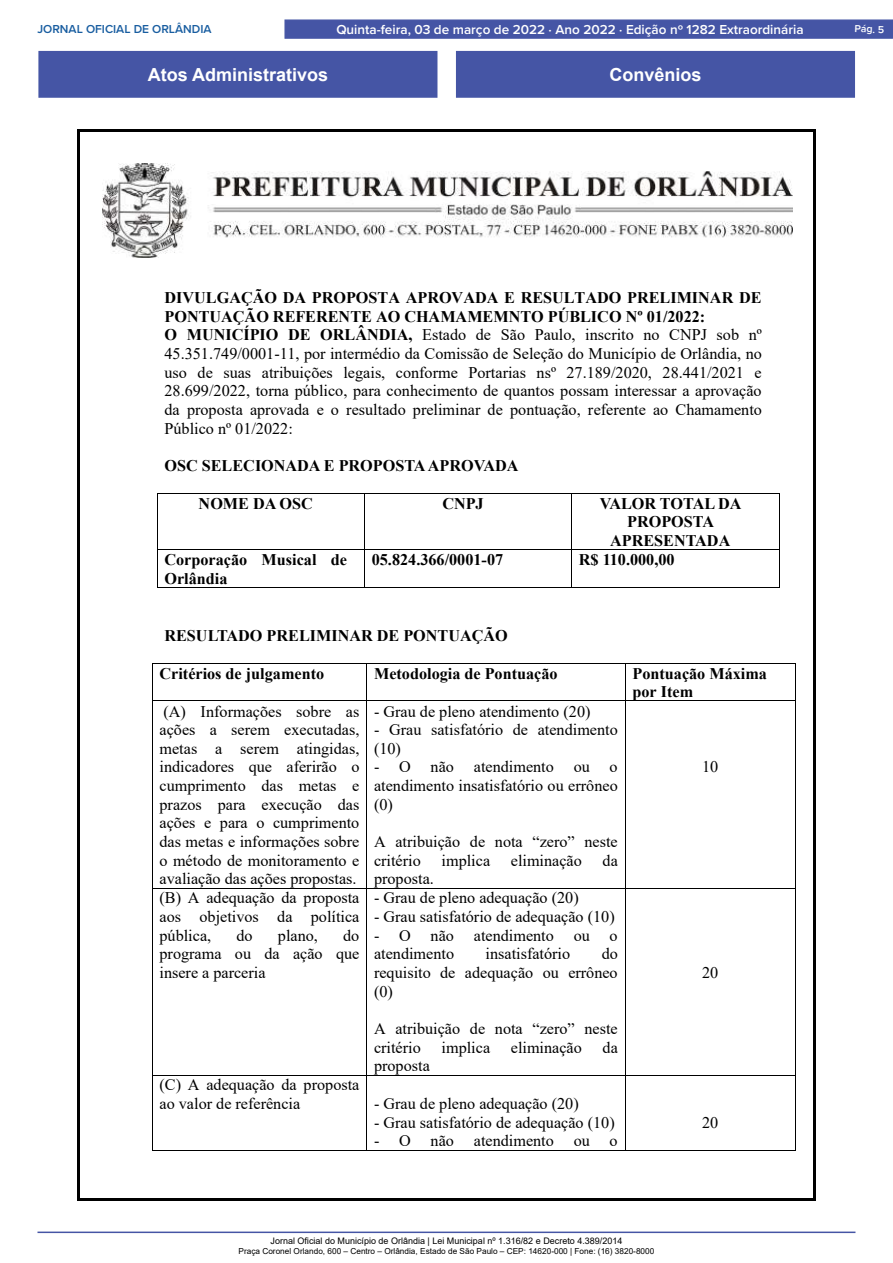
<style>
.page{position:relative;width:893px;height:1263px;background:#fff}
.page>*{position:absolute;margin:0;border:0;box-sizing:border-box;transform-origin:0 0}
.t1{font:700 18px "Arial";color:#fff}
.t2{font:16.2px/18.6px "Times New Roman";color:#000}
.t3{font:700 16.2px/18.6px "Times New Roman";color:#000}
.t4{font:600 13.5px "Proxima Nova";color:#fff}
.t5{font:600 12px "Proxima Nova";color:#185da0}
.t6{font:600 10.5px "Proxima Nova";color:#fff}
.t7{font:9px "Arial";color:#000}
.t8{font:8.25px "Arial";color:#000}
.s1{font-weight:700}
</style>
<div class="page">
<hr style="left:38px;top:1231px;width:817px;height:2px;background:#4555a5">
<div style="left:284px;top:19px;width:609px;height:20px;background:#4555a5;border:1px solid #4555a5"></div>
<div style="left:39px;top:51px;width:398px;height:46px;background:#4555a5"></div>
<div style="left:38px;top:51px;width:399px;height:47px;border:1px solid #4555a5"></div>
<div style="left:456px;top:51px;width:398px;height:46px;background:#4555a5"></div>
<div style="left:456px;top:51px;width:399px;height:47px;border:1px solid #4555a5"></div>
<img style="left:102px;top:163px;width:691px;height:94px">
<hr style="left:158px;top:493px;width:206px;height:1px;background:#000">
<hr style="left:365px;top:493px;width:206px;height:1px;background:#000">
<hr style="left:572px;top:493px;width:207px;height:1px;background:#000">
<hr style="left:157px;top:494px;width:1px;height:56px;background:#000">
<hr style="left:364px;top:494px;width:1px;height:56px;background:#000">
<hr style="left:571px;top:494px;width:1px;height:56px;background:#000">
<hr style="left:779px;top:494px;width:1px;height:56px;background:#000">
<hr style="left:158px;top:550px;width:206px;height:1px;background:#000">
<hr style="left:365px;top:550px;width:206px;height:1px;background:#000">
<hr style="left:572px;top:550px;width:207px;height:1px;background:#000">
<hr style="left:157px;top:550px;width:1px;height:37px;background:#000">
<hr style="left:158px;top:587px;width:206px;height:1px;background:#000">
<hr style="left:364px;top:550px;width:1px;height:37px;background:#000">
<hr style="left:365px;top:587px;width:206px;height:1px;background:#000">
<hr style="left:571px;top:550px;width:1px;height:37px;background:#000">
<hr style="left:572px;top:587px;width:207px;height:1px;background:#000">
<hr style="left:779px;top:550px;width:1px;height:37px;background:#000">
<hr style="left:153px;top:663px;width:213px;height:1px;background:#000">
<hr style="left:367px;top:663px;width:258px;height:1px;background:#000">
<hr style="left:625px;top:663px;width:170px;height:1px;background:#000">
<hr style="left:152px;top:663px;width:1px;height:38px;background:#000">
<hr style="left:366px;top:663px;width:1px;height:38px;background:#000">
<hr style="left:625px;top:663px;width:1px;height:38px;background:#000">
<hr style="left:795px;top:663px;width:1px;height:38px;background:#000">
<hr style="left:153px;top:701px;width:213px;height:1px;background:#000">
<hr style="left:367px;top:701px;width:258px;height:1px;background:#000">
<hr style="left:625px;top:701px;width:170px;height:1px;background:#000">
<hr style="left:152px;top:701px;width:1px;height:187px;background:#000">
<hr style="left:366px;top:701px;width:1px;height:187px;background:#000">
<hr style="left:625px;top:701px;width:1px;height:187px;background:#000">
<hr style="left:795px;top:701px;width:1px;height:187px;background:#000">
<hr style="left:153px;top:888px;width:213px;height:1px;background:#000">
<hr style="left:367px;top:888px;width:258px;height:1px;background:#000">
<hr style="left:625px;top:888px;width:170px;height:1px;background:#000">
<hr style="left:152px;top:888px;width:1px;height:187px;background:#000">
<hr style="left:366px;top:888px;width:1px;height:187px;background:#000">
<hr style="left:625px;top:888px;width:1px;height:187px;background:#000">
<hr style="left:795px;top:888px;width:1px;height:187px;background:#000">
<hr style="left:153px;top:1075px;width:213px;height:1px;background:#000">
<hr style="left:367px;top:1075px;width:258px;height:1px;background:#000">
<hr style="left:625px;top:1075px;width:170px;height:1px;background:#000">
<hr style="left:152px;top:1075px;width:1px;height:75px;background:#000">
<hr style="left:153px;top:1150px;width:213px;height:1px;background:#000">
<hr style="left:366px;top:1075px;width:1px;height:75px;background:#000">
<hr style="left:367px;top:1150px;width:258px;height:1px;background:#000">
<hr style="left:625px;top:1075px;width:1px;height:75px;background:#000">
<hr style="left:625px;top:1150px;width:170px;height:1px;background:#000">
<hr style="left:795px;top:1075px;width:1px;height:75px;background:#000">
<hr style="left:80px;top:129px;width:733px;height:3px;background:#000">
<hr style="left:77px;top:132px;width:3px;height:1066px;background:#000">
<hr style="left:813px;top:132px;width:3px;height:1066px;background:#000">
<hr style="left:80px;top:1198px;width:733px;height:3px;background:#000">
<p class="t5" style="left:38px;top:20px;width:176px">JORNAL OFICIAL DE ORLÂNDIA</p>
<p class="t4" style="left:336px;top:19px;width:469px">Quinta-feira, 03 de março de 2022 ⋅ Ano 2022 ⋅ Edição nº 1282 Extraordinária</p>
<p class="t6" style="left:855px;top:21px;width:31px;rotate:2deg">Pág. 5</p>
<p class="t1" style="left:148px;top:62px;width:182px">Atos Administrativos</p>
<p class="t1" style="left:609px;top:62px;width:94px">Convênios</p>
<p class="t2" style="left:165px;top:288px;width:599px"><span class="s1">DIVULGAÇÃO DA PROPOSTA APROVADA E RESULTADO PRELIMINAR DE PONTUAÇÃO REFERENTE AO CHAMAMEMNTO PÚBLICO Nº 01/2022:<br>O MUNICÍPIO DE ORLÂNDIA,</span> Estado de São Paulo, inscrito no CNPJ sob nº 45.351.749/0001-11, por intermédio da Comissão de Seleção do Município de Orlândia, no uso de suas atribuições legais, conforme Portarias nsº 27.189/2020, 28.441/2021 e 28.699/2022, torna público, para conhecimento de quantos possam interessar a aprovação da proposta aprovada e o resultado preliminar de pontuação, referente ao Chamamento Público nº 01/2022:</p>
<p class="t3" style="left:165px;top:456px;width:355px">OSC SELECIONADA E PROPOSTA APROVADA</p>
<p class="t3" style="left:199px;top:494px;width:116px">NOME DA OSC</p>
<p class="t3" style="left:442px;top:494px;width:43px">CNPJ</p>
<p class="t3" style="left:600px;top:494px;width:143px;text-align:center">VALOR TOTAL DA<br>PROPOSTA<br>APRESENTADA</p>
<p class="t3" style="left:164px;top:550px;width:184px">Corporação Musical de<br>Orlândia</p>
<p class="t3" style="left:372px;top:550px;width:133px">05.824.366/0001-07</p>
<p class="t3" style="left:579px;top:550px;width:97px">R$ 110.000,00</p>
<p class="t3" style="left:165px;top:625px;width:345px">RESULTADO PRELIMINAR DE PONTUAÇÃO</p>
<p class="t3" style="left:160px;top:663px;width:166px">Critérios de julgamento</p>
<p class="t3" style="left:374px;top:663px;width:185px">Metodologia de Pontuação</p>
<p class="t3" style="left:632px;top:663px;width:136px">Pontuação Máxima por Item</p>
<p class="t2" style="left:160px;top:701px;width:201px;text-align:justify">(A) Informações sobre as ações a serem executadas, metas a serem atingidas, indicadores que aferirão o cumprimento das metas e prazos para execução das ações e para o cumprimento das metas e informações sobre o método de monitoramento e avaliação das ações propostas.</p>
<p class="t2" style="left:374px;top:701px;width:218px">- Grau de pleno atendimento (20)</p>
<p class="t2" style="left:374px;top:720px;width:245px">- Grau satisfatório de atendimento (10)</p>
<p class="t2" style="left:374px;top:757px;width:245px;text-align:justify">- O não atendimento ou o atendimento insatisfatório ou errôneo (0)</p>
<p class="t2" style="left:374px;top:832px;width:245px">A atribuição de nota “zero” neste critério</p>
<p class="t2" style="left:702px;top:757px;width:18px">10</p>
<p class="t2" style="left:442px;top:850px;width:50px">implica</p>
<p class="t2" style="left:511px;top:850px;width:73px">eliminação</p>
<p class="t2" style="left:603px;top:850px;width:17px">da</p>
<p class="t2" style="left:374px;top:869px;width:61px">proposta.</p>
<p class="t2" style="left:160px;top:888px;width:201px;text-align:justify">(B) A adequação da proposta aos objetivos da política pública,</p>
<p class="t2" style="left:160px;top:925px;width:201px;text-align:justify;text-indent:184px">do programa ou da ação que insere a parceria</p>
<p class="t2" style="left:236px;top:925px;width:18px">do</p>
<p class="t2" style="left:278px;top:925px;width:42px">plano,</p>
<p class="t2" style="left:160px;top:1075px;width:201px">(C) A adequação da proposta ao valor de referência</p>
<p class="t2" style="left:374px;top:888px;width:206px">- Grau de pleno adequação (20)</p>
<p class="t2" style="left:374px;top:907px;width:242px">- Grau satisfatório de adequação (10)</p>
<p class="t2" style="left:374px;top:925px;width:245px">- O não atendimento ou o atendimento</p>
<p class="t2" style="left:374px;top:944px;width:245px;text-align:justify;text-indent:228px">do requisito de adequação ou errôneo (0)</p>
<p class="t2" style="left:374px;top:1019px;width:245px">A atribuição de nota “zero” neste critério</p>
<p class="t2" style="left:486px;top:944px;width:86px">insatisfatório</p>
<p class="t2" style="left:442px;top:1037px;width:50px">implica</p>
<p class="t2" style="left:511px;top:1037px;width:73px">eliminação</p>
<p class="t2" style="left:603px;top:1037px;width:17px">da</p>
<p class="t2" style="left:374px;top:1056px;width:57px">proposta</p>
<p class="t2" style="left:374px;top:1094px;width:206px">- Grau de pleno adequação (20)</p>
<p class="t2" style="left:374px;top:1112px;width:242px">- Grau satisfatório de adequação (10)</p>
<p class="t2" style="left:374px;top:1131px;width:245px">- O não atendimento ou o</p>
<p class="t7" style="left:271px;top:1235px;width:353px">Jornal Oficial do Município de Orlândia | Lei Municipal nº 1.316/82 e Decreto 4.389/2014</p>
<p class="t8" style="left:239px;top:1245px;width:417px">Praça Coronel Orlando, 600 – Centro – Orlândia, Estado de São Paulo – CEP: 14620-000 | Fone: (16) 3820-8000</p>
<p class="t2" style="left:702px;top:963px;width:18px">20</p>
<p class="t2" style="left:702px;top:1112px;width:18px">20</p>
</div>
